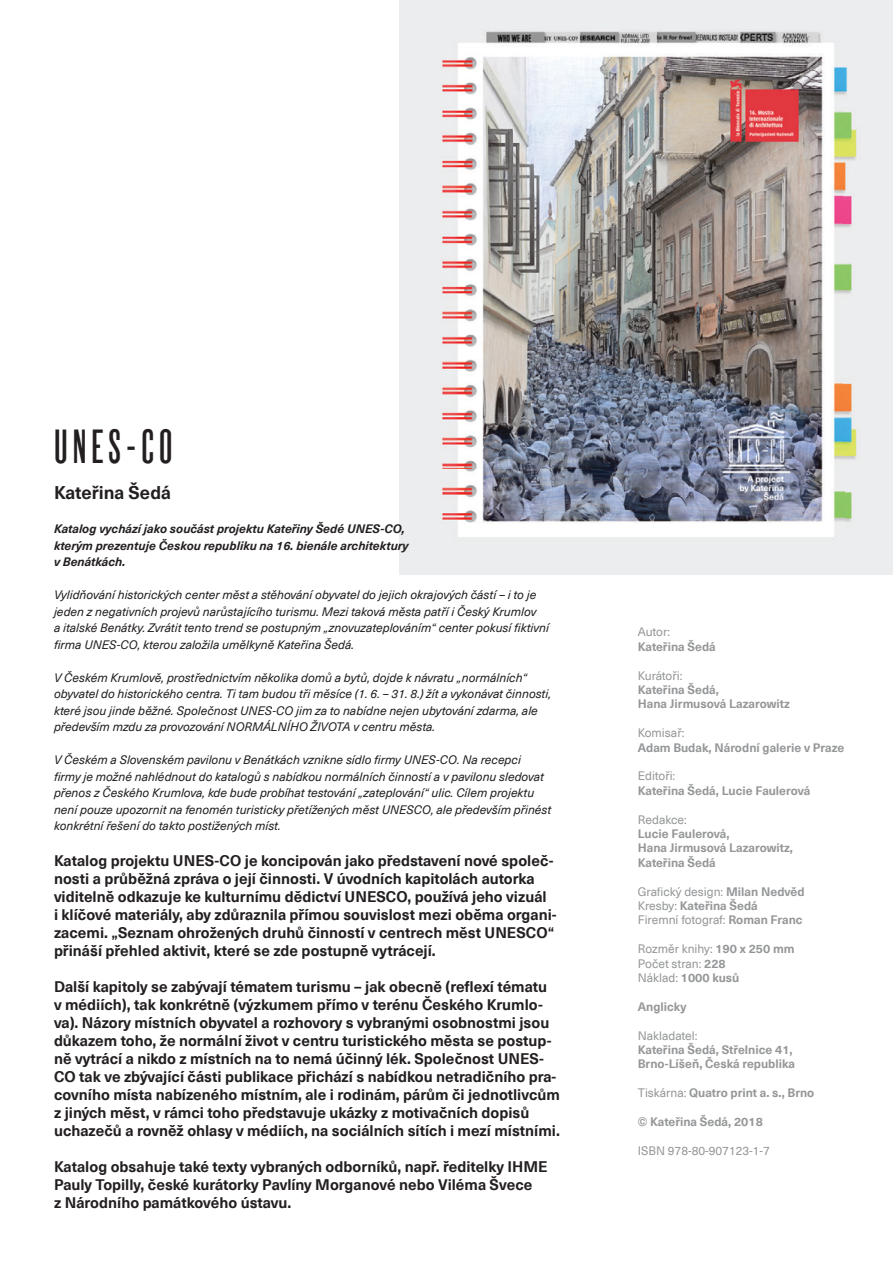
<style>
.page{position:relative;width:893px;height:1263px;background:#fff}
.page>*{position:absolute;margin:0;border:0;box-sizing:border-box;transform-origin:0 0}
.t1{font:42px "Poster Sans";letter-spacing:.125em;color:#231f20}
.t2{font:700 18px "Neue Haas Unica Pro";color:#231f20}
.t3{font:700 15px/18px "Neue Haas Unica Pro";color:#231f20}
.t4{font:italic 12px/16.5px "Neue Haas Unica Pro";color:#231f20}
.t5{font:700 12px/14.4px "Neue Haas Unica Pro";color:#949698}
.t6{font:12px/14.4px "Neue Haas Unica Pro";color:#949698}
.t7{font:italic 700 12px/16.5px "Neue Haas Unica Pro";color:#231f20}
.s1{font-weight:700}
.s2{font-weight:400}
</style>
<div class="page">
<img style="left:400px;top:0;width:493px;height:574px">
<h1 class="t1" style="left:54px;top:420px;width:120px">UNES-CO</h1>
<p class="t2" style="left:54px;top:481px;width:118px">Kateřina Šedá</p>
<p class="t7" style="left:54px;top:521px;width:356px">Katalog vychází jako součást projektu Kateřiny Šedé UNES-CO, kterým prezentuje Českou republiku na 16. bienále architektury v Benátkách.</p>
<p class="t4" style="left:54px;top:587px;width:496px">Vylidňování historických center měst a stěhování obyvatel do jejich okrajových částí – i to je jeden z negativních projevů narůstajícího turismu. Mezi taková města patří i Český Krumlov<br>a italské Benátky. Zvrátit tento trend se postupným „znovuzateplováním“ center pokusí fiktivní firma UNES-CO, kterou založila umělkyně Kateřina Šedá.</p>
<p class="t4" style="left:54px;top:669px;width:499px">V Českém Krumlově, prostřednictvím několika domů a bytů, dojde k návratu „normálních“ obyvatel do historického centra. Ti tam budou tři měsíce (1. 6. – 31. 8.) žít a vykonávat činnosti, které jsou jinde běžné. Společnost UNES-CO jim za to nabídne nejen ubytování zdarma, ale především mzdu za provozování NORMÁLNÍHO ŽIVOTA v centru města.</p>
<p class="t4" style="left:54px;top:752px;width:499px">V Českém a Slovenském pavilonu v Benátkách vznikne sídlo firmy UNES-CO. Na recepci<br>firmy je možné nahlédnout do katalogů s nabídkou normálních činností a v pavilonu sledovat přenos z Českého Krumlova, kde bude probíhat testování „zateplování“ ulic. Cílem projektu není pouze upozornit na fenomén turisticky přetížených měst UNESCO, ale především přinést konkrétní řešení do takto postižených míst.</p>
<p class="t3" style="left:54px;top:852px;width:504px">Katalog projektu UNES-CO je koncipován jako představení nové společ&shy;nosti a průběžná zpráva o její činnosti. V úvodních kapitolách autorka viditelně odkazuje ke kulturnímu dědictví UNESCO, používá jeho vizuál<br>i klíčové materiály, aby zdůraznila přímou souvislost mezi oběma organi&shy;zacemi. „Seznam ohrožených druhů činností v centrech měst UNESCO“ přináší přehled aktivit, které se zde postupně vytrácejí.</p>
<p class="t3" style="left:54px;top:978px;width:507px">Další kapitoly se zabývají tématem turismu – jak obecně (reflexí tématu<br>v médiích), tak konkrétně (výzkumem přímo v terénu Českého Krumlo&shy;va). Názory místních obyvatel a rozhovory s vybranými osobnostmi jsou důkazem toho, že normální život v centru turistického města se postup&shy;ně vytrácí a nikdo z místních na to nemá účinný lék. Společnost UNES-CO tak ve zbývající části publikace přichází s nabídkou netradičního pra&shy;covního místa nabízeného místním, ale i rodinám, párům či jednotlivcům z jiných měst, v rámci toho představuje ukázky z motivačních dopisů uchazečů a rovněž ohlasy v médiích, na sociálních sítích i mezí místními.</p>
<p class="t3" style="left:54px;top:1158px;width:495px">Katalog obsahuje také texty vybraných odborníků, např. ředitelky IHME<br>Pauly Topilly, české kurátorky Pavlíny Morganové nebo Viléma Švece<br>z Národního památkového ústavu.</p>
<p class="t6" style="left:638px;top:625px;width:34px">Autor:</p>
<p class="t5" style="left:638px;top:639px;width:79px">Kateřina Šedá</p>
<p class="t6" style="left:638px;top:668px;width:46px">Kurátoři:</p>
<p class="t5" style="left:638px;top:683px;width:154px">Kateřina Šedá,<br>Hana Jirmusová Lazarowitz</p>
<p class="t6" style="left:638px;top:726px;width:48px">Komisař:</p>
<p class="t5" style="left:638px;top:740px;width:208px">Adam Budak, Národní galerie v Praze</p>
<p class="t6" style="left:638px;top:769px;width:39px">Editoři:</p>
<p class="t5" style="left:638px;top:783px;width:174px">Kateřina Šedá, Lucie Faulerová</p>
<p class="t6" style="left:638px;top:812px;width:51px">Redakce:</p>
<p class="t5" style="left:638px;top:827px;width:157px">Lucie Faulerová,<br>Hana Jirmusová Lazarowitz,<br>Kateřina Šedá</p>
<p class="t6" style="left:638px;top:884px;width:168px">Grafický design: <span class="s1">Milan Nedvěd<br></span>Kresby: <span class="s1">Kateřina Šedá<br></span>Firemní fotograf: <span class="s1">Roman Franc</span></p>
<p class="t6" style="left:638px;top:942px;width:158px">Rozměr knihy: <span class="s1">190 x 250 mm<br></span>Počet stran: <span class="s1">228<br></span>Náklad: <span class="s1">1000 kusů</span></p>
<p class="t5" style="left:638px;top:999px;width:50px">Anglicky</p>
<p class="t6" style="left:638px;top:1028px;width:61px">Nakladatel:</p>
<p class="t5" style="left:638px;top:1043px;width:159px">Kateřina Šedá, Střelnice 41,<br>Brno-Líšeň, Česká republika</p>
<p class="t5" style="left:638px;top:1086px;width:178px"><span class="s2">Tiskárna:</span> Quatro print a. s., Brno</p>
<p class="t5" style="left:638px;top:1115px;width:127px">© Kateřina Šedá, 2018</p>
<p class="t6" style="left:638px;top:1143px;width:134px">ISBN 978-80-907123-1-7</p>
</div>
